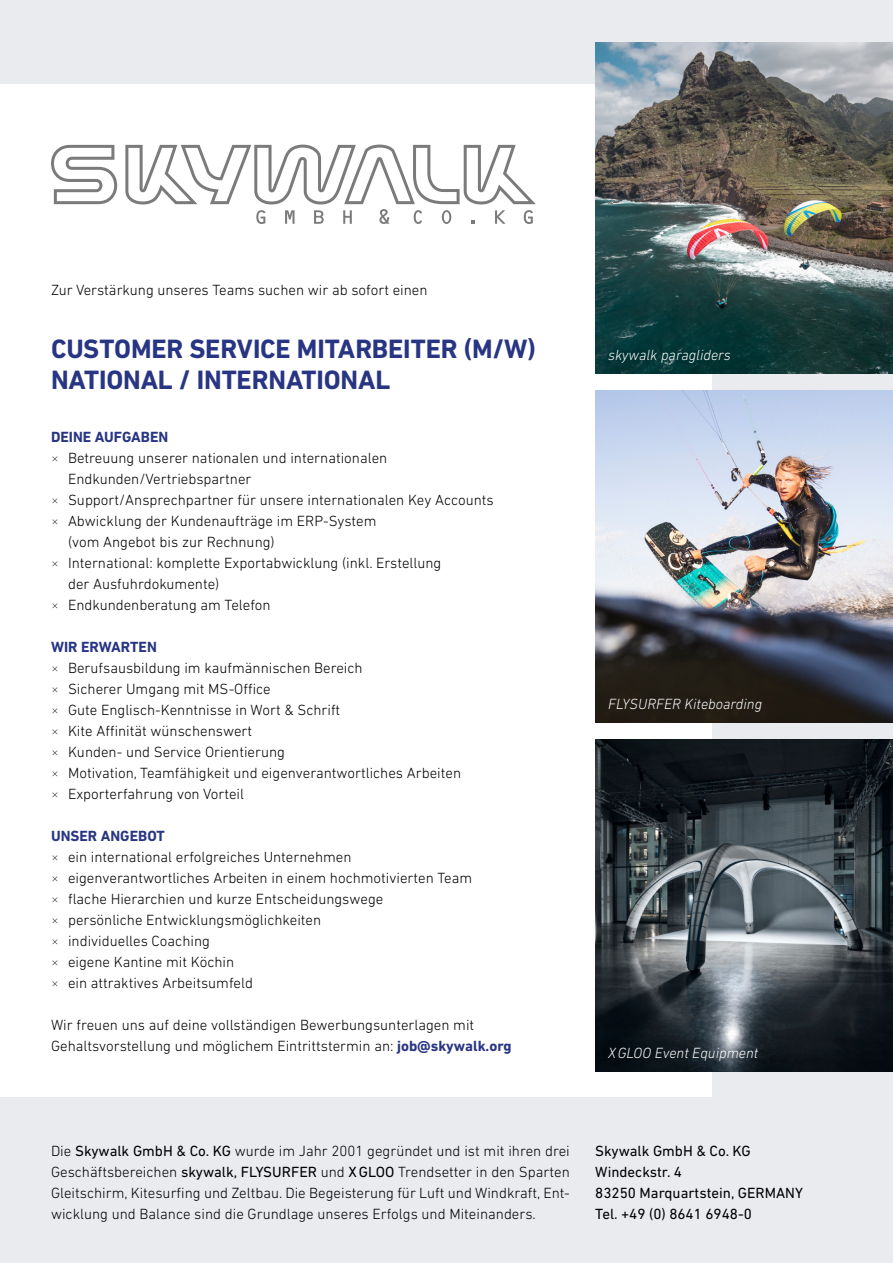
<style>
.page{position:relative;width:893px;height:1263px;background:#e9ebef}
.page>*{position:absolute;margin:0;border:0;box-sizing:border-box;transform-origin:0 0}
.t1{font:700 27px/31.5px "DIN Next LT Pro";letter-spacing:-.005em;color:#283583}
.t2{font:300 15px/21px "DIN Next LT Pro";color:#000}
.t3{font:15px/21px "DIN Next LT Pro";color:#000}
.t4{font:italic 300 15px "DIN Next LT Pro";color:#fff}
.t5{font:700 15px "DIN Next LT Pro";color:#283583}
.s1{font-weight:200}
.s2{font-weight:700;color:#283583}
.s3{font-weight:400}
</style>
<div class="page">
<div style="left:0;top:85px;width:711px;height:1011px;background:#fff"></div>
<img style="left:595px;top:42px;width:298px;height:332px">
<img style="left:595px;top:740px;width:298px;height:332px">
<svg style="left:51px;top:145px;width:66px;height:59px"></svg>
<svg style="left:125px;top:145px;width:411px;height:79px"></svg>
<img style="left:595px;top:391px;width:298px;height:332px">
<p class="t2" style="left:51px;top:279px;width:378px">Zur Verstärkung unseres Teams suchen wir ab sofort einen</p>
<h1 class="t1" style="left:51px;top:332px;width:486px">CUSTOMER SERVICE MITARBEITER (M/W)<br>NATIONAL / INTERNATIONAL</h1>
<p class="t5" style="left:51px;top:428px;width:119px">DEINE AUFGABEN</p>
<p class="t2" style="left:51px;top:447px;width:338px"><span class="s1">×</span> Betreuung unserer nationalen und internationalen</p>
<p class="t2" style="left:68px;top:468px;width:185px">Endkunden/Vertriebspartner</p>
<p class="t2" style="left:51px;top:489px;width:444px"><span class="s1">×</span> Support/Ansprechpartner für unsere internationalen Key Accounts</p>
<p class="t2" style="left:51px;top:510px;width:327px"><span class="s1">×</span> Abwicklung der Kundenaufträge im ERP-System</p>
<p class="t2" style="left:68px;top:531px;width:208px">(vom Angebot bis zur Rechnung)</p>
<p class="t2" style="left:51px;top:552px;width:392px"><span class="s1">×</span> International: komplette Exportabwicklung (inkl. Erstellung</p>
<p class="t2" style="left:68px;top:573px;width:153px">der Ausfuhrdokumente)</p>
<p class="t2" style="left:51px;top:594px;width:221px"><span class="s1">×</span> Endkundenberatung am Telefon</p>
<p class="t2" style="left:51px;top:636px;width:412px"><span class="s2">WIR ERWARTEN<br></span><span class="s1">×</span> Berufsausbildung im kaufmännischen Bereich<br><span class="s1">×</span> Sicherer Umgang mit MS-Office<br><span class="s1">×</span> Gute Englisch-Kenntnisse in Wort &amp; Schrift<br><span class="s1">×</span> Kite Affinität wünschenswert<br><span class="s1">×</span> Kunden- und Service Orientierung<br><span class="s1">×</span> Motivation, Teamfähigkeit und eigenverantwortliches Arbeiten <span class="s1">×</span> Exporterfahrung von Vorteil</p>
<p class="t2" style="left:51px;top:825px;width:423px"><span class="s2">UNSER ANGEBOT<br></span><span class="s1">×</span> ein international erfolgreiches Unternehmen<br><span class="s1">×</span> eigenverantwortliches Arbeiten in einem hochmotivierten Team <span class="s1">×</span> flache Hierarchien und kurze Entscheidungswege<br><span class="s1">×</span> persönliche Entwicklungsmöglichkeiten<br><span class="s1">×</span> individuelles Coaching<br><span class="s1">×</span> eigene Kantine mit Köchin<br><span class="s1">×</span> ein attraktives Arbeitsumfeld</p>
<p class="t2" style="left:51px;top:1014px;width:462px">Wir freuen uns auf deine vollständigen Bewerbungsunterlagen mit<br>Gehaltsvorstellung und möglichem Eintrittstermin an: <span class="s2">job@skywalk.org</span></p>
<p class="t4" style="left:608px;top:346px;width:124px">skywalk paragliders</p>
<p class="t4" style="left:608px;top:695px;width:156px">FLYSURFER Kiteboarding</p>
<p class="t4" style="left:608px;top:1044px;width:152px">XGLOO Event Equipment</p>
<p class="t2" style="left:51px;top:1140px;width:520px;text-align:justify">Die <span class="s3">Skywalk GmbH &amp; Co. KG</span> wurde im Jahr 2001 gegründet und ist mit ihren drei Geschäftsbereichen <span class="s3">skywalk, FLYSURFER</span> und <span class="s3">XGLOO</span> Trendsetter in den Sparten Gleitschirm, Kitesurfing und Zeltbau. Die Begeisterung für Luft und Windkraft, Ent&shy;wicklung und Balance sind die Grundlage unseres Erfolgs und Miteinanders.</p>
<p class="t3" style="left:595px;top:1140px;width:209px">Skywalk GmbH &amp; Co. KG<br>Windeckstr. 4<br>83250 Marquartstein, GERMANY<br>Tel. +49 (0) 8641 6948-0</p>
</div>
